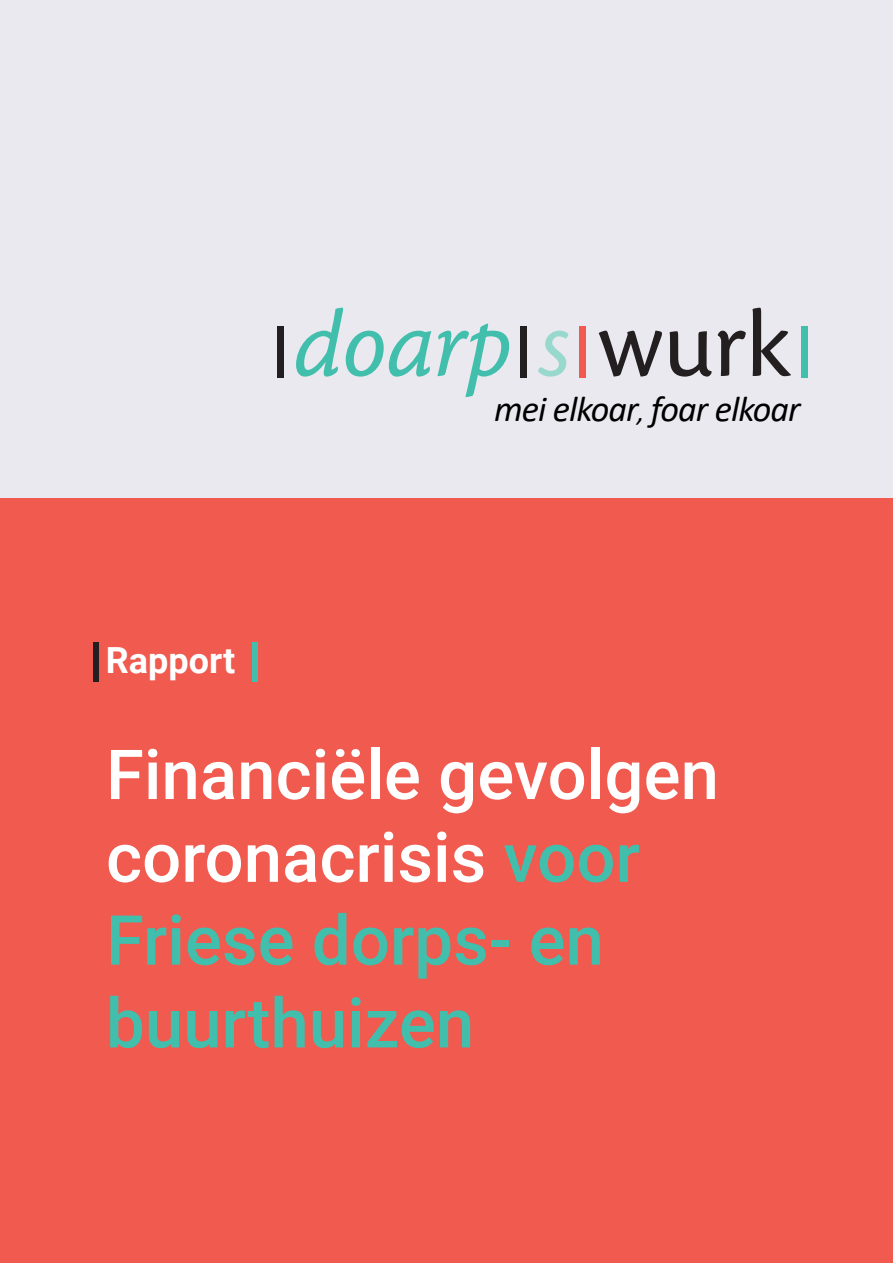
<style>
.page{position:relative;width:893px;height:1263px;background:#fff}
.page>*{position:absolute;margin:0;border:0;box-sizing:border-box;transform-origin:0 0}
.t1{font:500 69px/82.8px "Roboto";color:#fff}
.t2{font:italic 36.15px "Calibri";letter-spacing:-.025em;color:#000001}
.t3{font:700 36px "Roboto";color:#fff}
.s1{font-size:27.3px}
.s2{color:#42beac}
</style>
<div class="page">
<div style="left:0;top:0;width:893px;height:498px;background:#e9e9ef"></div>
<div style="left:0;top:498px;width:893px;height:765px;background:#f05a4f"></div>
<svg style="left:538px;top:331px;width:30px;height:46px"></svg>
<svg style="left:599px;top:331px;width:63px;height:46px"></svg>
<svg style="left:670px;top:331px;width:41px;height:46px"></svg>
<svg style="left:718px;top:331px;width:28px;height:45px"></svg>
<div style="left:520px;top:326px;width:7px;height:51px;background:#231f20"></div>
<div style="left:277px;top:326px;width:7px;height:51px;background:#231f20"></div>
<div style="left:579px;top:326px;width:7px;height:51px;background:#f05a4f"></div>
<div style="left:801px;top:326px;width:7px;height:51px;background:#42beac"></div>
<svg style="left:437px;top:324px;width:72px;height:73px"></svg>
<svg style="left:296px;top:308px;width:135px;height:69px"></svg>
<svg style="left:753px;top:308px;width:38px;height:68px"></svg>
<div style="left:93px;top:642px;width:5px;height:39px;background:#231f20"></div>
<div style="left:252px;top:642px;width:6px;height:39px;background:#42beac"></div>
<p class="t3" style="left:106px;top:635px;width:131px">Rapport</p>
<p class="t2" style="left:494px;top:384px;width:308px">mei elkoar<span class="s1">,</span> foar elkoar</p>
<p class="t1" style="left:106px;top:730px;width:614px">Financiële gevolgen coronacrisis <span class="s2">voor<br>Friese dorps- en buurthuizen</span></p>
</div>
